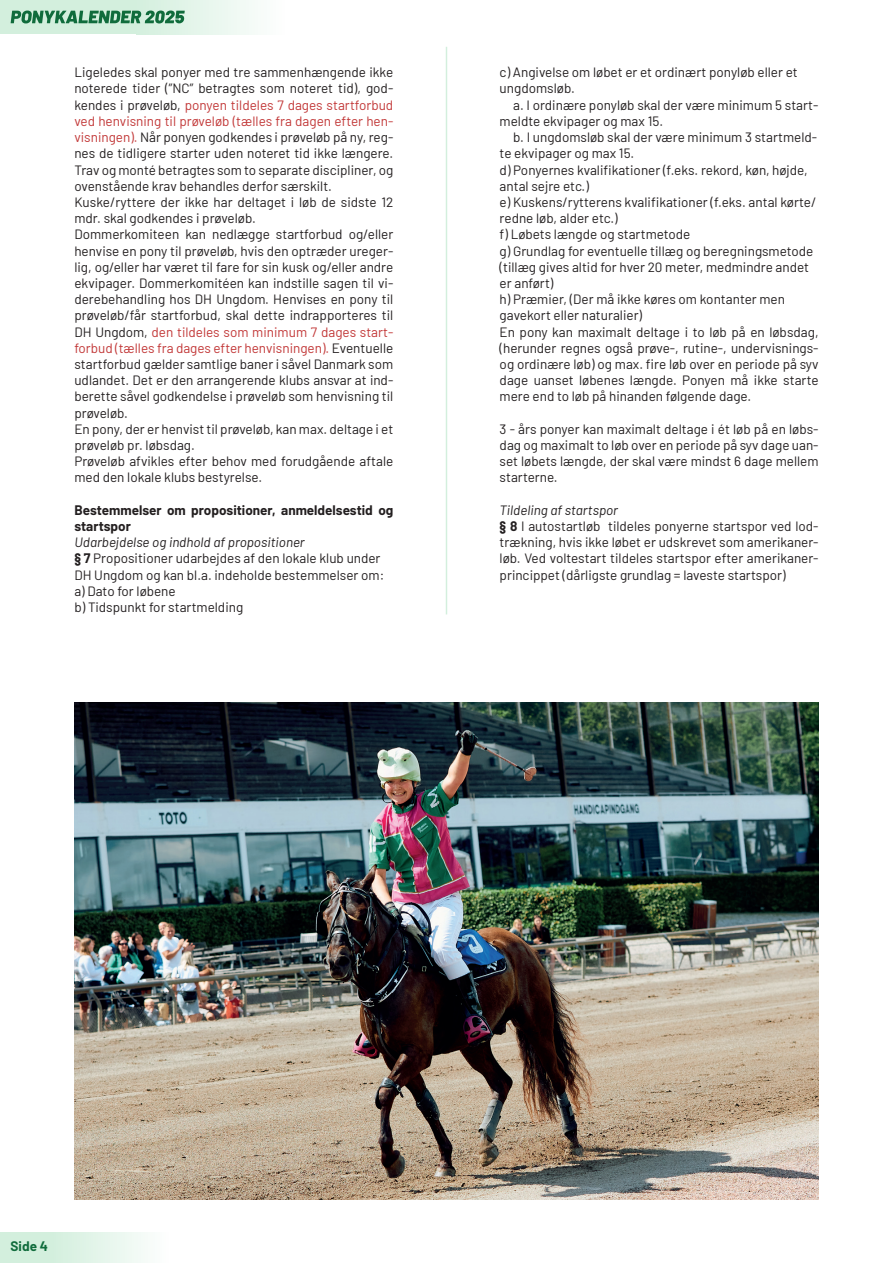
<style>
.page{position:relative;width:893px;height:1263px;background:#fff}
.page>*{position:absolute;margin:0;border:0;box-sizing:border-box;transform-origin:0 0}
.t1{font:13.5px/16.2px "Barlow";color:#231f20}
.t2{font:700 13.5px/16.2px "Barlow";color:#231f20}
.t3{font:700 13.5px "Barlow";color:#106c3c}
.s1{color:#c23838}
.s2{font-style:italic}
.s3{font-weight:700}
</style>
<div class="page">
<div style="left:0;top:1232px;width:53px;height:31px;background:#d3efdd"></div>
<div style="left:53px;top:1232px;width:117px;height:31px;background:linear-gradient(to right,#d4efde,#fefefe)"></div>
<div style="left:0;top:0;width:136px;height:34px;background:#d3efdd"></div>
<div style="left:136px;top:0;width:151px;height:34px;background:linear-gradient(to right,#d1eddb,#fff)"></div>
<svg style="left:11px;top:11px;width:174px;height:12px"></svg>
<hr style="left:446px;top:47px;width:1px;height:567px;background:#22b056">
<img style="left:74px;top:703px;width:745px;height:496px">
<p class="t1" style="left:74px;top:63px;width:320px">Ligeledes skal ponyer med tre sammenhængende ikke noterede tider (”NC” betragtes som noteret tid), god&shy;kendes i prøveløb, <span class="s1">ponyen tildeles 7 dages startforbud ved henvisning til prøveløb (tælles fra dagen efter hen&shy;visningen).</span> Når ponyen godkendes i prøveløb på ny, reg&shy;nes de tidligere starter uden noteret tid ikke længere.<br>Trav og monté betragtes som to separate discipliner, og ovenstående krav behandles derfor særskilt.<br>Kuske/ryttere der ikke har deltaget i løb de sidste 12 mdr. skal godkendes i prøveløb.<br>Dommerkomiteen kan nedlægge startforbud og/eller henvise en pony til prøveløb, hvis den optræder ureger&shy;lig, og/eller har været til fare for sin kusk og/eller andre ekvipager. Dommerkomitéen kan indstille sagen til vi&shy;derebehandling hos DH Ungdom. Henvises en pony til prøveløb/får startforbud, skal dette indrapporteres til DH Ungdom, <span class="s1">den tildeles som minimum 7 dages start&shy;forbud (tælles fra dages efter henvisningen).</span> Eventuelle startforbud gælder samtlige baner i såvel Danmark som udlandet. Det er den arrangerende klubs ansvar at ind&shy;berette såvel godkendelse i prøveløb som henvisning til prøveløb.<br>En pony, der er henvist til prøveløb, kan max. deltage i et prøveløb pr. løbsdag.<br>Prøveløb afvikles efter behov med forudgående aftale med den lokale klubs bestyrelse.</p>
<p class="t2" style="left:74px;top:501px;width:320px">Bestemmelser om propositioner, anmeldelsestid og startspor</p>
<p class="t1" style="left:74px;top:533px;width:311px"><span class="s2">Udarbejdelse og indhold af propositioner<br></span><span class="s3">§ 7</span> Propositioner udarbejdes af den lokale klub under DH Ungdom og kan bl.a. indeholde bestemmelser om: a) Dato for løbene<br>b) Tidspunkt for startmelding</p>
<p class="t1" style="left:500px;top:63px;width:300px">c) Angivelse om løbet er et ordinært ponyløb eller et ungdomsløb.</p>
<p class="t1" style="left:500px;top:96px;width:320px;text-indent:13px">a. I ordinære ponyløb skal der være minimum 5 start&shy;meldte ekvipager og max 15.</p>
<p class="t1" style="left:500px;top:128px;width:320px;text-indent:14px">b. I ungdomsløb skal der være minimum 3 startmeld&shy;te ekvipager og max 15.<br>d) Ponyernes kvalifikationer (f.eks. rekord, køn, højde, antal sejre etc.)<br>e) Kuskens/rytterens kvalifikationer (f.eks. antal kørte/ redne løb, alder etc.)<br>f) Løbets længde og startmetode<br>g) Grundlag for eventuelle tillæg og beregningsmetode (tillæg gives altid for hver 20 meter, medmindre andet er anført)<br>h) Præmier, (Der må ikke køres om kontanter men gavekort eller naturalier)<br>En pony kan maximalt deltage i to løb på en løbsdag, (herunder regnes også prøve-, rutine-, undervisnings&shy;og ordinære løb) og max. fire løb over en periode på syv dage uanset løbenes længde. Ponyen må ikke starte mere end to løb på hinanden følgende dage.</p>
<p class="t1" style="left:500px;top:420px;width:320px;text-align:justify">3 - års ponyer kan maximalt deltage i ét løb på en løbs&shy;dag og maximalt to løb over en periode på syv dage uan&shy;set løbets længde, der skal være mindst 6 dage mellem starterne.</p>
<p class="t1" style="left:500px;top:501px;width:320px"><span class="s2">Tildeling af startspor<br></span><span class="s3">§ 8</span> I autostartløb tildeles ponyerne startspor ved lod&shy;trækning, hvis ikke løbet er udskrevet som amerikaner&shy;løb. Ved voltestart tildeles startspor efter amerikaner&shy;princippet (dårligste grundlag = laveste startspor)</p>
<p class="t3" style="left:11px;top:1236px;width:39px">Side 4</p>
</div>
